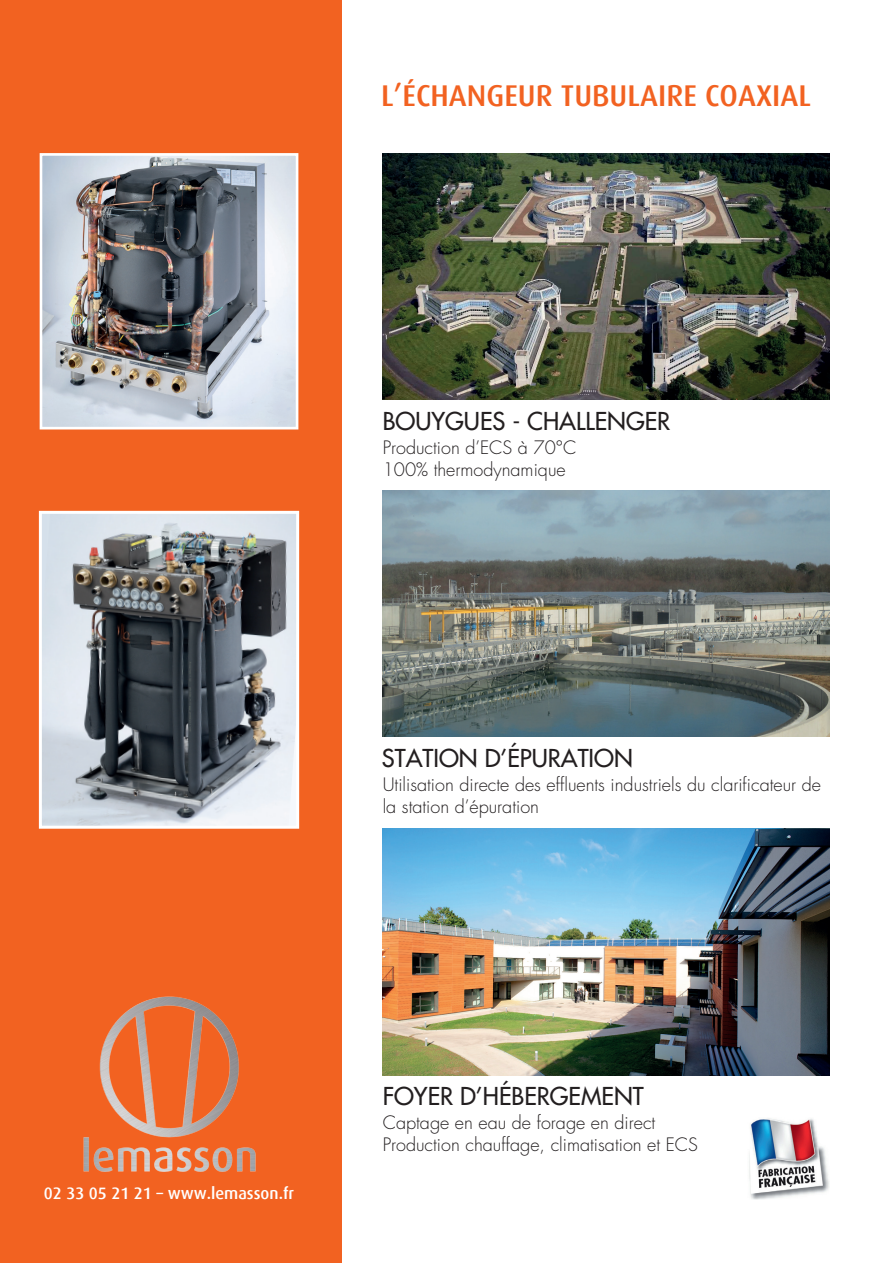
<style>
.page{position:relative;width:893px;height:1263px;background:#fff}
.page>*{position:absolute;margin:0;border:0;box-sizing:border-box;transform-origin:0 0}
.t1{font:500 30px "Dax";color:#f26221}
.t2{font:24px "Futura";color:#231f20}
.t3{font:300 18px/21.6px "Futura";color:#231f20}
.t4{font:500 16.5px "Dax";color:#fff}
</style>
<div class="page">
<div style="left:0;top:0;width:341px;height:1263px;background:#f26221"></div>
<img style="left:83px;top:996px;width:173px;height:176px">
<img style="left:43px;top:515px;width:252px;height:310px">
<div style="left:39px;top:511px;width:260px;height:318px;border:3px solid #fff"></div>
<img style="left:749px;top:1118px;width:80px;height:81px">
<img style="left:44px;top:157px;width:250px;height:268px">
<div style="left:40px;top:153px;width:258px;height:276px;border:3px solid #fff"></div>
<img style="left:383px;top:153px;width:446px;height:247px">
<img style="left:383px;top:490px;width:446px;height:247px">
<img style="left:383px;top:829px;width:446px;height:246px">
<h1 class="t1" style="left:381px;top:79px;width:431px">L’ÉCHANGEUR TUBULAIRE COAXIAL</h1>
<h2 class="t2" style="left:383px;top:405px;width:289px">BOUYGUES - CHALLENGER</h2>
<p class="t3" style="left:383px;top:437px;width:195px">Production d’ECS à 70°C<br>100% thermodynamique</p>
<h2 class="t2" style="left:382px;top:742px;width:253px">STATION D’ÉPURATION</h2>
<p class="t3" style="left:383px;top:774px;width:440px">Utilisation directe des effluents industriels du clarificateur de la station d’épuration</p>
<p class="t4" style="left:44px;top:1184px;width:252px">02 33 05 21 21 – www.lemasson.fr</p>
<h2 class="t2" style="left:383px;top:1080px;width:263px">FOYER D’HÉBERGEMENT</h2>
<p class="t3" style="left:383px;top:1112px;width:317px">Captage en eau de forage en direct<br>Production chauffage, climatisation et ECS</p>
</div>
